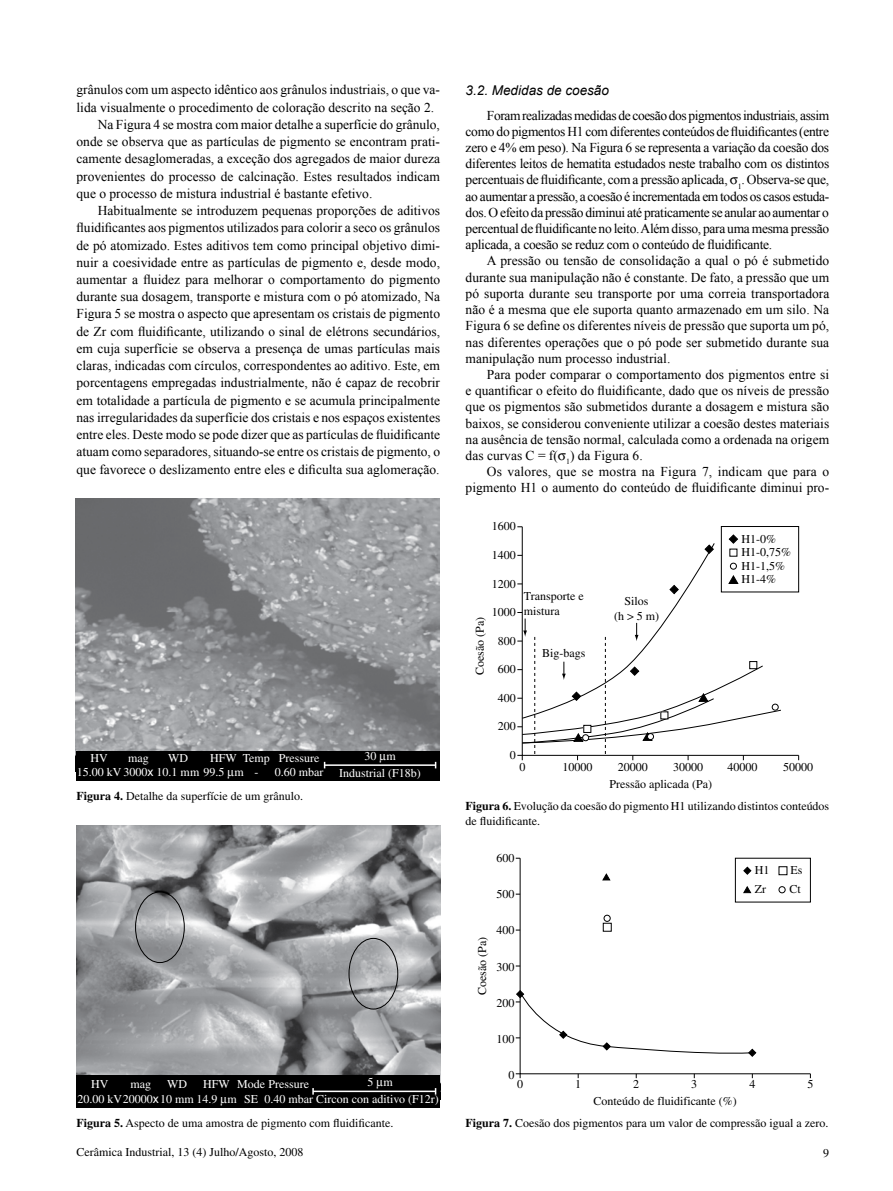
<style>
.page{position:relative;width:893px;height:1191px;background:#fff}
.page>*{position:absolute;margin:0;border:0;box-sizing:border-box;transform-origin:0 0}
.t1{font:13.5px/16.2px "Times New Roman";color:#000;text-align:justify}
.t2{font:italic 13.5px "Arial";color:#000}
.t3{font:12px/14.4px "Times";color:#000}
.t4{font:12px/14.4px "Times";color:#fff}
.s1{font-family:"Arial"}
.s2{font-weight:700}
</style>
<div class="page">
<img style="left:76px;top:498px;width:363px;height:253px">
<div style="left:76px;top:751px;width:363px;height:29px;background:#000"></div>
<hr style="left:325px;top:764px;width:111px;height:2px;background:#fff">
<img style="left:77px;top:825px;width:363px;height:250px">
<div style="left:77px;top:1075px;width:363px;height:32px;background:#000"></div>
<hr style="left:313px;top:1090px;width:123px;height:2px;background:#fff">
<div style="left:135px;top:891px;width:50px;height:72px;border:1px solid #000;border-radius:50%"></div>
<div style="left:349px;top:938px;width:49px;height:71px;border:1px solid #000;border-radius:50%"></div>
<svg style="left:517px;top:534px;width:265px;height:226px"></svg>
<div style="left:721px;top:526px;width:78px;height:66px;border:1px solid #000"></div>
<svg style="left:519px;top:857px;width:292px;height:217px"></svg>
<svg style="left:516px;top:1073px;width:5px;height:5px"></svg>
<svg style="left:516px;top:989px;width:241px;height:68px"></svg>
<div style="left:603px;top:923px;width:8px;height:8px;background:#fff"></div>
<div style="left:603px;top:923px;width:9px;height:8px;border:1px solid #000"></div>
<svg style="left:602px;top:872px;width:9px;height:9px"></svg>
<svg style="left:604px;top:915px;width:6px;height:6px"></svg>
<div style="left:604px;top:914px;width:7px;height:7px;border:1px solid #000;border-radius:50%"></div>
<svg style="left:743px;top:866px;width:9px;height:9px"></svg>
<div style="left:779px;top:866px;width:8px;height:8px;background:#fff"></div>
<div style="left:779px;top:866px;width:8px;height:9px;border:1px solid #000"></div>
<svg style="left:743px;top:885px;width:9px;height:8px"></svg>
<div style="left:779px;top:886px;width:6px;height:7px;background:#fff;border-radius:50%"></div>
<div style="left:779px;top:886px;width:6px;height:7px;border:1px solid #000;border-radius:50%"></div>
<div style="left:735px;top:858px;width:76px;height:44px;border:1px solid #000"></div>
<p class="t1" style="left:77px;top:82px;width:365px">grânulos com um aspecto idêntico aos grânulos industriais, o que va-</p>
<p class="t1" style="left:77px;top:99px;width:359px">lida visualmente o procedimento de coloração descrito na seção 2.</p>
<p class="t1" style="left:98px;top:116px;width:344px">Na Figura 4 se mostra com maior detalhe a superfície do grânulo,</p>
<p class="t1" style="left:77px;top:133px;width:365px">onde se observa que as partículas de pigmento se encontram prati-</p>
<p class="t1" style="left:77px;top:150px;width:365px">camente desaglomeradas, a exceção dos agregados de maior dureza</p>
<p class="t1" style="left:77px;top:168px;width:365px">provenientes do processo de calcinação. Estes resultados indicam</p>
<p class="t1" style="left:77px;top:185px;width:297px">que o processo de mistura industrial é bastante efetivo.</p>
<p class="t1" style="left:98px;top:202px;width:344px">Habitualmente se introduzem pequenas proporções de aditivos</p>
<p class="t1" style="left:77px;top:219px;width:365px">fluidificantes aos pigmentos utilizados para colorir a seco os grânulos</p>
<p class="t1" style="left:77px;top:237px;width:365px">de pó atomizado. Estes aditivos tem como principal objetivo dimi-</p>
<p class="t1" style="left:77px;top:254px;width:365px">nuir a coesividade entre as partículas de pigmento e, desde modo,</p>
<p class="t1" style="left:77px;top:271px;width:365px">aumentar a fluidez para melhorar o comportamento do pigmento</p>
<p class="t1" style="left:77px;top:288px;width:365px">durante sua dosagem, transporte e mistura com o pó atomizado, Na</p>
<p class="t1" style="left:77px;top:306px;width:365px">Figura 5 se mostra o aspecto que apresentam os cristais de pigmento</p>
<p class="t1" style="left:77px;top:323px;width:365px">de Zr com fluidificante, utilizando o sinal de elétrons secundários,</p>
<p class="t1" style="left:77px;top:340px;width:365px">em cuja superfície se observa a presença de umas partículas mais</p>
<p class="t1" style="left:77px;top:357px;width:365px">claras, indicadas com círculos, correspondentes ao aditivo. Este, em</p>
<p class="t1" style="left:77px;top:374px;width:365px">porcentagens empregadas industrialmente, não é capaz de recobrir</p>
<p class="t1" style="left:77px;top:392px;width:365px">em totalidade a partícula de pigmento e se acumula principalmente</p>
<p class="t1" style="left:77px;top:409px;width:365px">nas irregularidades da superfície dos cristais e nos espaços existentes</p>
<p class="t1" style="left:77px;top:426px;width:365px">entre eles. Deste modo se pode dizer que as partículas de fluidificante</p>
<p class="t1" style="left:77px;top:443px;width:365px">atuam como separadores, situando-se entre os cristais de pigmento, o</p>
<p class="t1" style="left:77px;top:461px;width:364px">que favorece o deslizamento entre eles e dificulta sua aglomeração.</p>
<p class="t4" style="left:77px;top:750px;width:169px;text-indent:14px">HV<br>15.00 kV 3000<span class="s1">x</span> 10.1 mm 99.5 m</p>
<p class="t4" style="left:128px;top:750px;width:22px">mag</p>
<p class="t4" style="left:168px;top:750px;width:21px">WD</p>
<p class="t4" style="left:210px;top:750px;width:28px">HFW</p>
<p class="t4" style="left:243px;top:750px;width:29px;text-align:center">Temp -</p>
<p class="t4" style="left:275px;top:750px;width:50px;text-align:center">Pressure<br>0.60 mbar</p>
<p class="t3" style="left:77px;top:789px;width:228px"><span class="s2">Figura 4.</span> Detalhe da superfície de um grânulo.</p>
<p class="t4" style="left:364px;top:749px;width:33px">30 m</p>
<p class="t4" style="left:339px;top:766px;width:83px">Industrial (F18b)</p>
<p class="t4" style="left:367px;top:1075px;width:27px">5 m</p>
<p class="t3" style="left:77px;top:1115px;width:318px"><span class="s2">Figura 5.</span> Aspecto de uma amostra de pigmento com fluidificante.</p>
<p class="t4" style="left:131px;top:1077px;width:22px">mag</p>
<p class="t4" style="left:167px;top:1077px;width:21px">WD</p>
<p class="t4" style="left:203px;top:1077px;width:28px">HFW</p>
<p class="t4" style="left:244px;top:1077px;width:66px;text-indent:-7px">Mode Pressure<br>SE</p>
<p class="t4" style="left:77px;top:1077px;width:161px;text-indent:14px">HV<br>20.00 kV20000<span class="s1">x</span>10 mm 14.9 m</p>
<p class="t4" style="left:264px;top:1092px;width:176px">0.40 mbar Circon con aditivo (F12r)</p>
<p class="t2" style="left:466px;top:81px;width:145px">3.2. Medidas de coesão</p>
<p class="t1" style="left:466px;top:107px;width:365px;text-indent:21px">Foram realizadas medidas de coesão dos pigmentos industriais, assim como do pigmentos H1 com diferentes conteúdos de fluidificantes (entre zero e 4% em peso). Na Figura 6 se representa a variação da coesão dos diferentes leitos de hematita estudados neste trabalho com os distintos percentuais de fluidificante, com a pressão aplicada, ▲<sub>1</sub>. Observa-se que, ao aumentar a pressão, a coesão é incrementada em todos os casos estuda&shy;dos. O efeito da pressão diminui até praticamente se anular ao aumentar o percentual de fluidificante no leito. Além disso, para uma mesma pressão aplicada, a coesão se reduz com o conteúdo de fluidificante.</p>
<p class="t1" style="left:466px;top:253px;width:365px;text-indent:21px">A pressão ou tensão de consolidação a qual o pó é submetido durante sua manipulação não é constante. De fato, a pressão que um pó suporta durante seu transporte por uma correia transportadora não é a mesma que ele suporta quanto armazenado em um silo. Na Figura 6 se define os diferentes níveis de pressão que suporta um pó, nas diferentes operações que o pó pode ser submetido durante sua manipulação num processo industrial.</p>
<p class="t1" style="left:466px;top:366px;width:365px;text-indent:21px">Para poder comparar o comportamento dos pigmentos entre si e quantificar o efeito do fluidificante, dado que os níveis de pressão que os pigmentos são submetidos durante a dosagem e mistura são baixos, se considerou conveniente utilizar a coesão destes materiais na ausência de tensão normal, calculada como a ordenada na origem das curvas C = f(▲<sub>1</sub>) da Figura 6.</p>
<p class="t1" style="left:466px;top:463px;width:365px;text-align:right">Os valores, que se mostra na Figura 7, indicam que para o pigmento H1 o aumento do conteúdo de fluidificante diminui pro-</p>
<p class="t3" style="left:492px;top:519px;width:25px">1600</p>
<p class="t3" style="left:492px;top:548px;width:25px">1400</p>
<p class="t3" style="left:492px;top:576px;width:25px">1200</p>
<p class="t3" style="left:492px;top:605px;width:25px">1000</p>
<p class="t3" style="left:472px;top:675px;width:60px;rotate:-90deg">Coesão (Pa)</p>
<p class="t3" style="left:498px;top:633px;width:19px">800</p>
<p class="t3" style="left:498px;top:662px;width:19px">600</p>
<p class="t3" style="left:498px;top:690px;width:19px">400</p>
<p class="t3" style="left:498px;top:719px;width:19px">200</p>
<p class="t3" style="left:510px;top:747px;width:7px">0</p>
<p class="t3" style="left:524px;top:589px;width:61px">Transporte e mistura</p>
<p class="t3" style="left:542px;top:645px;width:45px">Big-bags</p>
<p class="t3" style="left:614px;top:594px;width:47px;text-align:center">Silos<br>(h &gt; 5 m)</p>
<p class="t3" style="left:741px;top:532px;width:51px;line-height:13.5px">H1-0%<br>H1-0,75%<br>H1-1,5%<br>H1-4%</p>
<p class="t3" style="left:673px;top:759px;width:31px">30000</p>
<p class="t3" style="left:727px;top:759px;width:31px">40000</p>
<p class="t3" style="left:783px;top:759px;width:31px">50000</p>
<p class="t3" style="left:519px;top:759px;width:7px">0</p>
<p class="t3" style="left:562px;top:759px;width:31px">10000</p>
<p class="t3" style="left:610px;top:758px;width:104px;line-height:16.8px;text-indent:8px">20000<br>Pressão aplicada (Pa)</p>
<p class="t3" style="left:466px;top:799px;width:365px"><span class="s2">Figura 6.</span> Evolução da coesão do pigmento H1 utilizando distintos conteúdos de fluidificante.</p>
<p class="t3" style="left:496px;top:850px;width:19px">600</p>
<p class="t3" style="left:496px;top:887px;width:19px">500</p>
<p class="t3" style="left:496px;top:923px;width:19px">400</p>
<p class="t3" style="left:475px;top:995px;width:60px;rotate:-90deg">Coesão (Pa)</p>
<p class="t3" style="left:755px;top:863px;width:16px">H1</p>
<p class="t3" style="left:790px;top:863px;width:13px">Es</p>
<p class="t3" style="left:755px;top:882px;width:13px">Zr</p>
<p class="t3" style="left:789px;top:882px;width:13px">Ct</p>
<p class="t3" style="left:496px;top:959px;width:19px">300</p>
<p class="t3" style="left:496px;top:995px;width:19px">200</p>
<p class="t3" style="left:496px;top:1032px;width:19px">100</p>
<p class="t3" style="left:508px;top:1068px;width:7px">0</p>
<p class="t3" style="left:691px;top:1077px;width:7px">3</p>
<p class="t3" style="left:749px;top:1077px;width:7px">4</p>
<p class="t3" style="left:807px;top:1077px;width:7px">5</p>
<p class="t3" style="left:517px;top:1077px;width:7px">0</p>
<p class="t3" style="left:575px;top:1077px;width:7px">1</p>
<p class="t3" style="left:594px;top:1076px;width:145px;line-height:16.2px;text-indent:40px">2<br>Conteúdo de fluidificante (%)</p>
<p class="t3" style="left:466px;top:1115px;width:364px"><span class="s2">Figura 7.</span> Coesão dos pigmentos para um valor de compressão igual a zero.</p>
<p class="t3" style="left:77px;top:1145px;width:228px">Cerâmica Industrial, 13 (4) Julho/Agosto, 2008</p>
<p class="t3" style="left:823px;top:1145px;width:7px">9</p>
</div>
